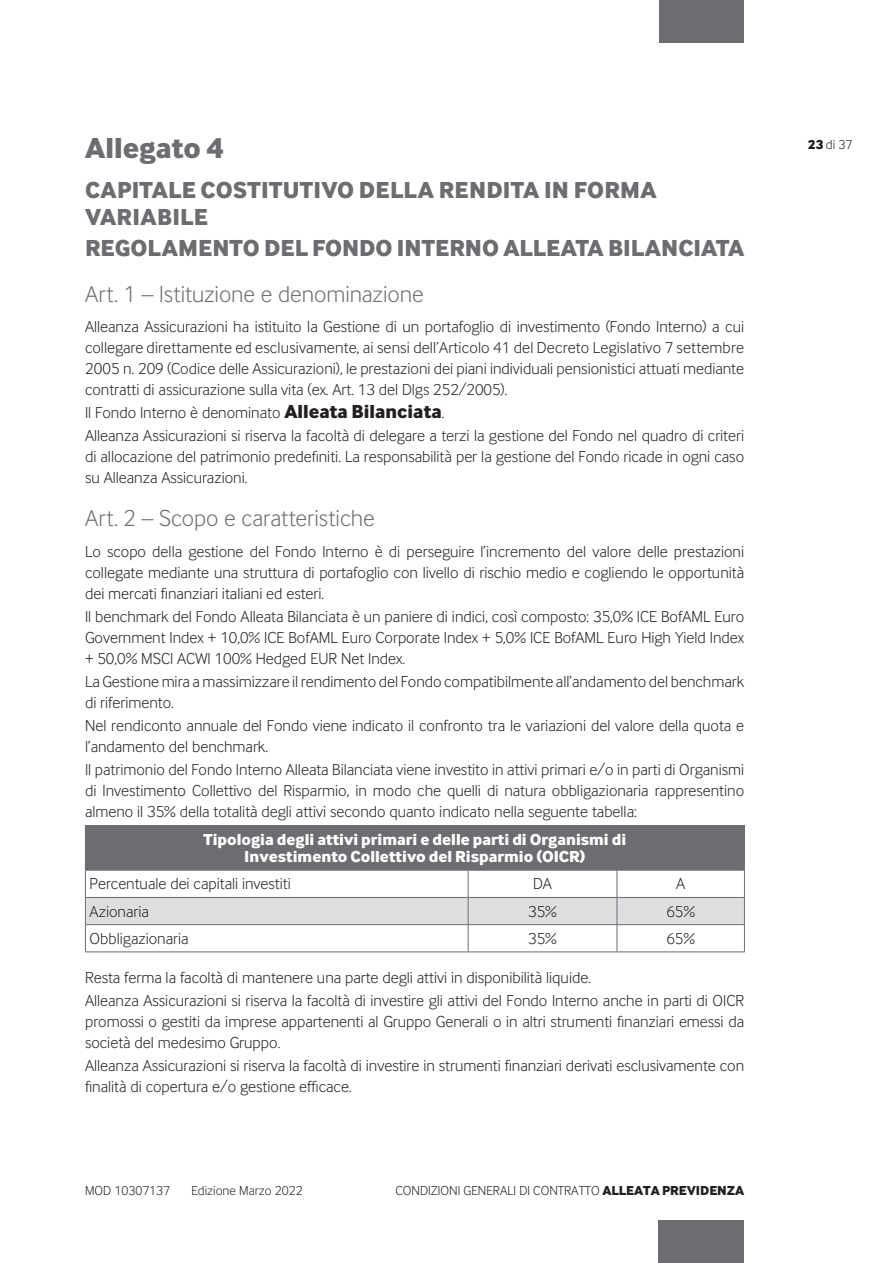
<style>
.page{position:relative;width:893px;height:1263px;background:#fff}
.page>*{position:absolute;margin:0;border:0;box-sizing:border-box;transform-origin:0 0}
.t1{font:700 30px "Inter Face Da Ma Lt";color:#6c6d70}
.t2{font:700 24px/27px "Inter Face Da Ma Lt";letter-spacing:.01em;color:#6c6d70}
.t3{font:24px "Inter Face Da Ma Lt";color:#6c6d70}
.t4{font:16.5px/21px "Inter Face Da Ma Lt";color:#231f20}
.t5{font:700 16.5px/16.5px "Inter Face Da Ma Lt";color:#fff;text-align:center}
.t6{font:13.5px "Inter Face Da Ma Lt";color:#231f20}
.s1{font-weight:700;font-size:19.5px}
.s2{font-weight:700}
</style>
<div class="page">
<div style="left:659px;top:1220px;width:85px;height:43px;background:#6c6d70"></div>
<div style="left:659px;top:0;width:85px;height:42px;background:#6c6d70"></div>
<div style="left:85px;top:826px;width:659px;height:44px;background:#6c6d70"></div>
<hr style="left:744px;top:826px;width:1px;height:44px;background:#6c6d70">
<hr style="left:85px;top:825px;width:383px;height:1px;background:#6c6d70">
<hr style="left:468px;top:825px;width:149px;height:1px;background:#6c6d70">
<hr style="left:617px;top:825px;width:128px;height:1px;background:#6c6d70">
<hr style="left:85px;top:951px;width:383px;height:1px;background:#6c6d70">
<svg style="left:85px;top:870px;width:660px;height:81px"></svg>
<hr style="left:468px;top:951px;width:149px;height:1px;background:#6c6d70">
<hr style="left:617px;top:951px;width:128px;height:1px;background:#6c6d70">
<h1 class="t1" style="left:85px;top:129px;width:140px">Allegato 4</h1>
<h2 class="t2" style="left:85px;top:176px;width:573px">CAPITALE COSTITUTIVO DELLA RENDITA IN FORMA<br>VARIABILE</h2>
<h2 class="t2" style="left:85px;top:234px;width:661px">REGOLAMENTO DEL FONDO INTERNO ALLEATA BILANCIATA</h2>
<h2 class="t3" style="left:85px;top:280px;width:340px">Art. 1 – Istituzione e denominazione</h2>
<p class="t4" style="left:85px;top:316px;width:661px;text-align:justify">Alleanza Assicurazioni ha istituito la Gestione di un portafoglio di investimento (Fondo Interno) a cui collegare direttamente ed esclusivamente, ai sensi dell’Articolo 41 del Decreto Legislativo 7 settembre 2005 n. 209 (Codice delle Assicurazioni), le prestazioni dei piani individuali pensionistici attuati mediante contratti di assicurazione sulla vita (ex. Art. 13 del Dlgs 252/2005).</p>
<p class="t4" style="left:85px;top:401px;width:661px;line-height:23.1px">Il Fondo Interno è denominato <span class="s1">Alleata Bilanciata</span>.<br>Alleanza Assicurazioni si riserva la facoltà di delegare a terzi la gestione del Fondo nel quadro di criteri</p>
<p class="t4" style="left:85px;top:446px;width:661px">di allocazione del patrimonio predefiniti. La responsabilità per la gestione del Fondo ricade in ogni caso su Alleanza Assicurazioni.</p>
<h2 class="t3" style="left:85px;top:505px;width:291px">Art. 2 – Scopo e caratteristiche</h2>
<p class="t4" style="left:85px;top:540px;width:661px;text-align:justify">Lo scopo della gestione del Fondo Interno è di perseguire l’incremento del valore delle prestazioni collegate mediante una struttura di portafoglio con livello di rischio medio e cogliendo le opportunità dei mercati finanziari italiani ed esteri.</p>
<p class="t4" style="left:85px;top:606px;width:661px;text-align:justify">Il benchmark del Fondo Alleata Bilanciata è un paniere di indici, così composto: 35,0% ICE BofAML Euro Government Index + 10,0% ICE BofAML Euro Corporate Index + 5,0% ICE BofAML Euro High Yield Index + 50,0% MSCI ACWI 100% Hedged EUR Net Index.</p>
<p class="t4" style="left:85px;top:671px;width:661px">La Gestione mira a massimizzare il rendimento del Fondo compatibilmente all’andamento del benchmark di riferimento.</p>
<p class="t4" style="left:85px;top:715px;width:661px">Nel rendiconto annuale del Fondo viene indicato il confronto tra le variazioni del valore della quota e l’andamento del benchmark.</p>
<p class="t4" style="left:85px;top:759px;width:661px;text-align:justify">Il patrimonio del Fondo Interno Alleata Bilanciata viene investito in attivi primari e/o in parti di Organismi di Investimento Collettivo del Risparmio, in modo che quelli di natura obbligazionaria rappresentino almeno il 35% della totalità degli attivi secondo quanto indicato nella seguente tabella:</p>
<p class="t5" style="left:204px;top:831px;width:424px">Tipologia degli attivi primari e delle parti di Organismi di<br>Investimento Collettivo del Risparmio (OICR)</p>
<p class="t4" style="left:90px;top:873px;width:203px">Percentuale dei capitali investiti</p>
<p class="t4" style="left:533px;top:873px;width:20px">DA</p>
<p class="t4" style="left:676px;top:873px;width:11px">A</p>
<p class="t4" style="left:90px;top:900px;width:61px">Azionaria</p>
<p class="t4" style="left:528px;top:900px;width:30px">35%</p>
<p class="t4" style="left:666px;top:900px;width:30px">65%</p>
<p class="t4" style="left:90px;top:928px;width:100px">Obbligazionaria</p>
<p class="t4" style="left:528px;top:928px;width:30px">35%</p>
<p class="t4" style="left:666px;top:928px;width:30px">65%</p>
<p class="t4" style="left:85px;top:966px;width:661px;line-height:23.1px">Resta ferma la facoltà di mantenere una parte degli attivi in disponibilità liquide.<br>Alleanza Assicurazioni si riserva la facoltà di investire gli attivi del Fondo Interno anche in parti di OICR</p>
<p class="t4" style="left:85px;top:1011px;width:661px">promossi o gestiti da imprese appartenenti al Gruppo Generali o in altri strumenti finanziari emessi da società del medesimo Gruppo.</p>
<p class="t4" style="left:85px;top:1055px;width:661px">Alleanza Assicurazioni si riserva la facoltà di investire in strumenti finanziari derivati esclusivamente con finalità di copertura e/o gestione efficace.</p>
<p class="t6" style="left:85px;top:1183px;width:87px">MOD 10307137</p>
<p class="t6" style="left:395px;top:1182px;width:350px">CONDIZIONI GENERALI DI CONTRATTO <span class="s2">ALLEATA PREVIDENZA</span></p>
<p class="t6" style="left:191px;top:1183px;width:113px">Edizione Marzo 2022</p>
<p class="t6" style="left:808px;top:136px;width:46px"><span class="s2">23</span> di 37</p>
</div>
